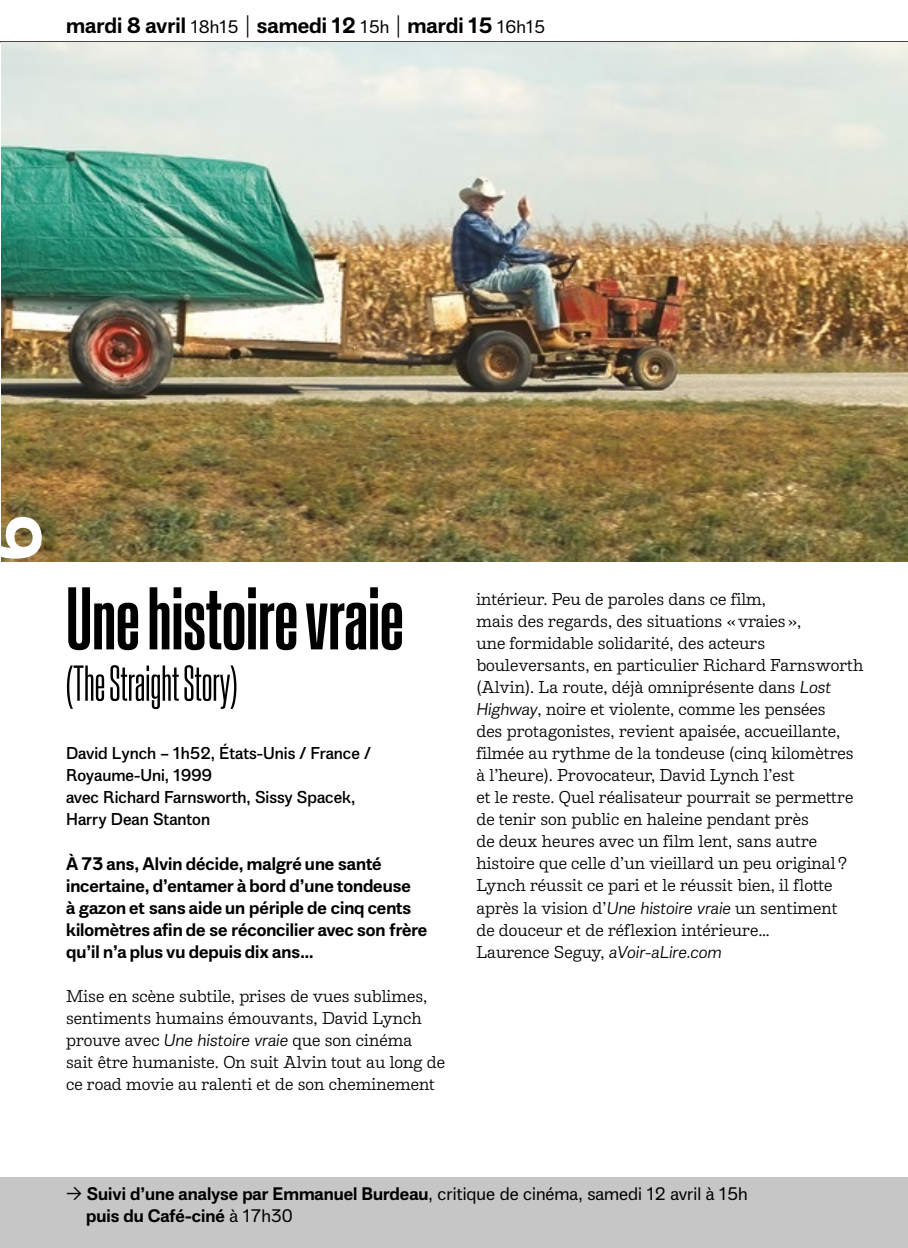
<style>
.page{position:relative;width:908px;height:1248px;background:#fff}
.page>*{position:absolute;margin:0;border:0;box-sizing:border-box;transform-origin:0 0}
.t1{font:500 ultra-condensed 88px "Baikal";color:#000}
.t2{font:600 76px "Album Sans";color:#fff}
.t3{font:50px "Baikal VAR";color:#000}
.t4{font:600 22px "Album Sans";color:#000}
.t5{font:600 18px/22px "Album Sans";color:#000}
.t6{font:17px/22px "Album Slab L2 S Text";color:#000}
.t7{font:17px/22px "Album Sans";color:#000}
.s1{font-weight:400;font-size:18px}
.s2{font-weight:300}
.s3{font-style:italic}
.s4{font-weight:400}
</style>
<div class="page">
<hr style="left:0;top:41px;width:907px;height:1px;background:#000">
<img style="left:1px;top:42px;width:906px;height:519px">
<div style="left:0;top:1177px;width:907px;height:70px;background:#c6c6c6"></div>
<p class="t4" style="left:66px;top:8px;width:480px">mardi 8 avril <span class="s1">18h15</span> <span class="s2">|</span> samedi 12 <span class="s1">15h</span> <span class="s2">|</span> mardi 15 <span class="s1">16h15</span></p>
<h2 class="t2" style="left:72px;top:514px;width:48px;rotate:90deg">9</h2>
<h1 class="t1" style="left:66px;top:567px;width:339px">Une histoire vraie</h1>
<h3 class="t3" style="left:66px;top:652px;width:173px">(The Straight Story)</h3>
<p class="t7" style="left:66px;top:741px;width:306px">David Lynch – 1h52, États-Unis / France /<br>Royaume-Uni, 1999<br>avec Richard Farnsworth, Sissy Spacek,<br>Harry Dean Stanton</p>
<p class="t5" style="left:66px;top:850px;width:362px">À 73 ans, Alvin décide, malgré une santé incertaine, d’entamer à bord d’une tondeuse<br>à gazon et sans aide un périple de cinq cents kilomètres afin de se réconcilier avec son frère qu’il n’a plus vu depuis dix ans…</p>
<p class="t6" style="left:66px;top:983px;width:380px">Mise en scène subtile, prises de vues sublimes, sentiments humains émouvants, David Lynch prouve avec <span class="s3">Une histoire vraie</span> que son cinéma<br>sait être humaniste. On suit Alvin tout au long de ce road movie au ralenti et de son cheminement</p>
<p class="t6" style="left:476px;top:587px;width:388px">intérieur. Peu de paroles dans ce film,<br>mais des regards, des situations « vraies »,<br>une formidable solidarité, des acteurs bouleversants, en particulier Richard Farnsworth (Alvin). La route, déjà omniprésente dans <span class="s3">Lost Highway</span>, noire et violente, comme les pensées<br>des protagonistes, revient apaisée, accueillante, filmée au rythme de la tondeuse (cinq kilomètres à l’heure). Provocateur, David Lynch l’est<br>et le reste. Quel réalisateur pourrait se permettre de tenir son public en haleine pendant près<br>de deux heures avec un film lent, sans autre histoire que celle d’un vieillard un peu original ?<br>Lynch réussit ce pari et le réussit bien, il flotte après la vision d’<span class="s3">Une histoire vraie</span> un sentiment<br>de douceur et de réflexion intérieure…<br>Laurence Seguy, <span class="s3">aVoir-aLire.com</span></p>
<p class="t5" style="left:86px;top:1180px;width:663px;text-indent:-20px"><span class="s4">→</span> Suivi d’une analyse par Emmanuel Burdeau<span class="s4">, critique de cinéma, samedi 12 avril à 15h </span>puis du Café-ciné <span class="s4">à 17h30</span></p>
</div>
